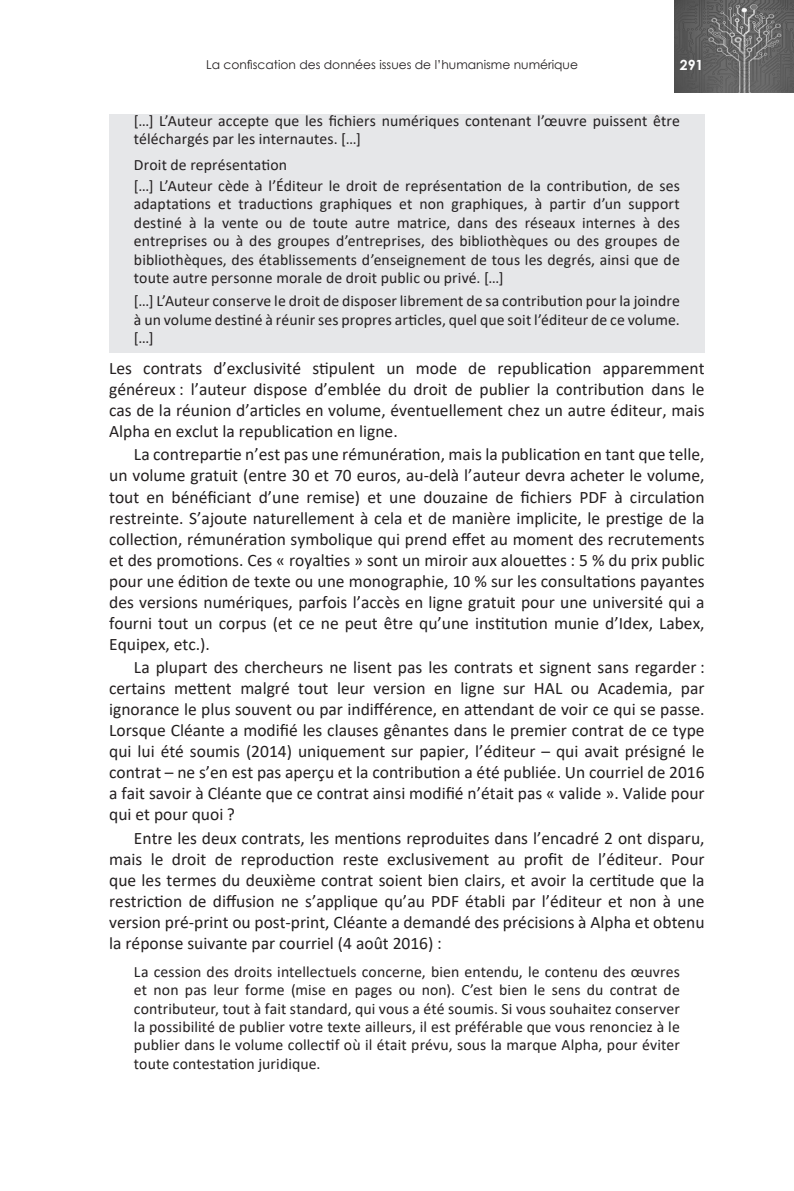
<style>
.page{position:relative;width:794px;height:1191px;background:#fff}
.page>*{position:absolute;margin:0;border:0;box-sizing:border-box;transform-origin:0 0}
.PARAGRAPHE_AVEC_ALIN{font:17.5px/21px "Calibri";color:#231f20;text-align:justify}
.PARAGRAPHE_SANS_ALIN{font:17.5px/21px "Calibri";color:#231f20;text-align:justify}
.Citation{font:15.75px/18.4px "Calibri";letter-spacing:.01em;color:#231f20;text-align:justify}
.t1{font:700 14px "Century Gothic";color:#fff}
.t2{font:12.25px "Century Gothic";color:#231f20}
</style>
<div class="page">
<img style="left:675px;top:0;width:119px;height:93px">
<div style="left:109px;top:114px;width:595px;height:238px;background:#e6e7e9"></div>
<p class="t2" style="left:206px;top:56px;width:373px">La confiscation des données issues de l’humanisme numérique</p>
<p class="t1" style="left:680px;top:54px;width:25px">291</p>
<p class="Citation" style="left:134px;top:111px;width:547px">[…] L’Auteur accepte que les fichiers numériques contenant l’œuvre puissent être téléchargés par les internautes. […]</p>
<p class="Citation" style="left:134px;top:155px;width:155px">Droit de représentation</p>
<p class="Citation" style="left:134px;top:176px;width:547px">[…] L’Auteur cède à l’Éditeur le droit de représentation de la contribution, de ses adaptations et traductions graphiques et non graphiques, à partir d’un support destiné à la vente ou de toute autre matrice, dans des réseaux internes à des entreprises ou à des groupes d’entreprises, des bibliothèques ou des groupes de bibliothèques, des établissements d’enseignement de tous les degrés, ainsi que de toute autre personne morale de droit public ou privé. […]</p>
<p class="Citation" style="left:134px;top:291px;width:547px">[…] L’Auteur conserve le droit de disposer librement de sa contribution pour la joindre à un volume destiné à réunir ses propres articles, quel que soit l’éditeur de ce volume. […]</p>
<p class="PARAGRAPHE_SANS_ALIN" style="left:109px;top:357px;width:597px">Les contrats d’exclusivité stipulent un mode de republication apparemment généreux : l’auteur dispose d’emblée du droit de publier la contribution dans le cas de la réunion d’articles en volume, éventuellement chez un autre éditeur, mais Alpha en exclut la republication en ligne.</p>
<p class="PARAGRAPHE_AVEC_ALIN" style="left:109px;top:444px;width:597px;text-indent:25px">La contrepartie n’est pas une rémunération, mais la publication en tant que telle, un volume gratuit (entre 30 et 70 euros, au-delà l’auteur devra acheter le volume, tout en bénéficiant d’une remise) et une douzaine de fichiers PDF à circulation restreinte. S’ajoute naturellement à cela et de manière implicite, le prestige de la collection, rémunération symbolique qui prend effet au moment des recrutements et des promotions. Ces « royalties » sont un miroir aux alouettes : 5 % du prix public pour une édition de texte ou une monographie, 10 % sur les consultations payantes des versions numériques, parfois l’accès en ligne gratuit pour une université qui a fourni tout un corpus (et ce ne peut être qu’une institution munie d’Idex, Labex, Equipex, etc.).</p>
<p class="PARAGRAPHE_AVEC_ALIN" style="left:109px;top:656px;width:597px;text-indent:25px">La plupart des chercheurs ne lisent pas les contrats et signent sans regarder : certains mettent malgré tout leur version en ligne sur HAL ou Academia, par ignorance le plus souvent ou par indifférence, en attendant de voir ce qui se passe.<br>Lorsque Cléante a modifié les clauses gênantes dans le premier contrat de ce type qui lui été soumis (2014) uniquement sur papier, l’éditeur – qui avait présigné le contrat – ne s’en est pas aperçu et la contribution a été publiée. Un courriel de 2016 a fait savoir à Cléante que ce contrat ainsi modifié n’était pas « valide ». Valide pour qui et pour quoi ?</p>
<p class="PARAGRAPHE_AVEC_ALIN" style="left:109px;top:827px;width:597px;text-indent:25px">Entre les deux contrats, les mentions reproduites dans l’encadré 2 ont disparu, mais le droit de reproduction reste exclusivement au profit de l’éditeur. Pour que les termes du deuxième contrat soient bien clairs, et avoir la certitude que la restriction de diffusion ne s’applique qu’au PDF établi par l’éditeur et non à une version pré-print ou post-print, Cléante a demandé des précisions à Alpha et obtenu la réponse suivante par courriel (4 août 2016) :</p>
<p class="Citation" style="left:134px;top:962px;width:547px">La cession des droits intellectuels concerne, bien entendu, le contenu des œuvres et non pas leur forme (mise en pages ou non). C’est bien le sens du contrat de contributeur, tout à fait standard, qui vous a été soumis. Si vous souhaitez conserver la possibilité de publier votre texte ailleurs, il est préférable que vous renonciez à le publier dans le volume collectif où il était prévu, sous la marque Alpha, pour éviter toute contestation juridique.</p>
</div>
